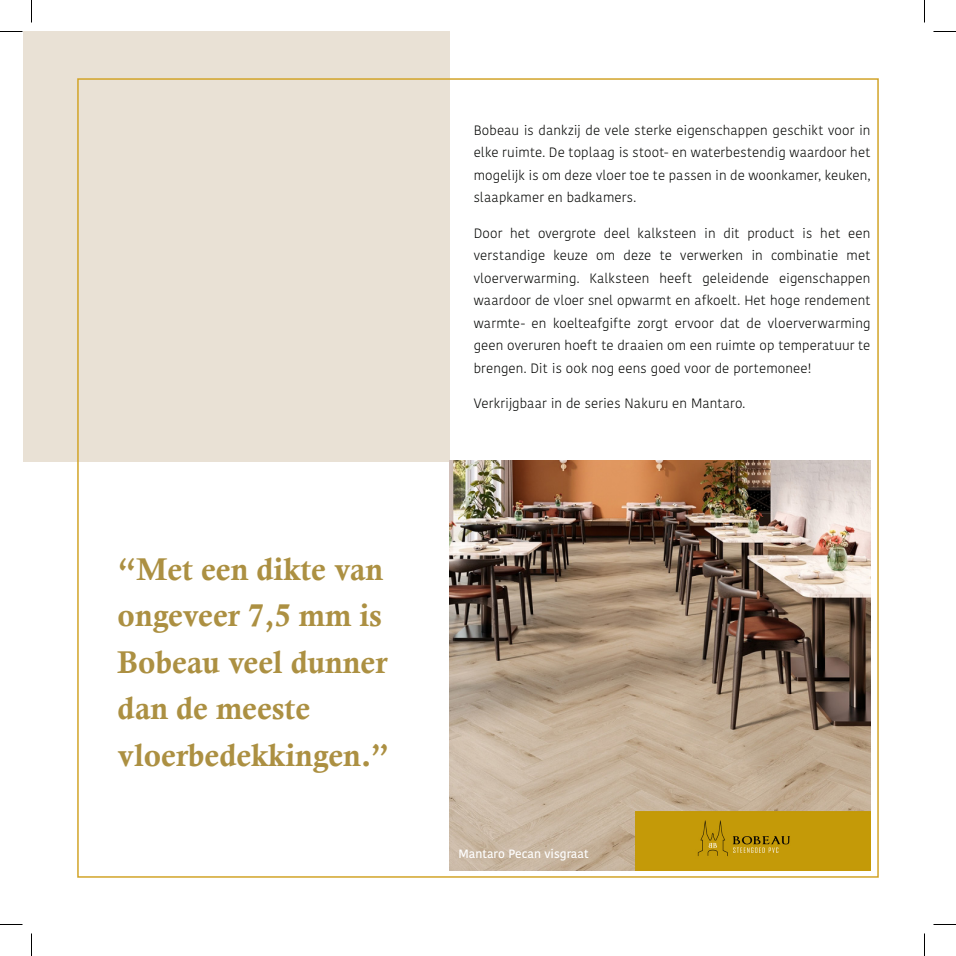
<style>
.page{position:relative;width:956px;height:956px;background:#fff}
.page>*{position:absolute;margin:0;border:0;box-sizing:border-box;transform-origin:0 0}
.t1{font:31.5px/46.5px "Calis MT Bol";color:#ac9042}
.Pull_Text{font:300 13.5px/22.5px "Kohinoor Bangla";letter-spacing:.005em;color:#040503;text-align:justify}
.t2{font:500 12px "Kohinoor Bangla";color:#fff}
</style>
<div class="page">
<div style="left:23px;top:32px;width:426px;height:430px;background:#e9e1d5"></div>
<img style="left:449px;top:460px;width:421px;height:410px">
<div style="left:635px;top:812px;width:235px;height:58px;background:#c49a08"></div>
<svg style="left:0;top:31px;width:22px;height:1px"></svg>
<svg style="left:933px;top:31px;width:23px;height:1px"></svg>
<svg style="left:0;top:924px;width:22px;height:1px"></svg>
<svg style="left:933px;top:924px;width:23px;height:1px"></svg>
<svg style="left:31px;top:0;width:1px;height:23px"></svg>
<svg style="left:31px;top:933px;width:1px;height:23px"></svg>
<svg style="left:924px;top:0;width:1px;height:23px"></svg>
<svg style="left:924px;top:933px;width:1px;height:23px"></svg>
<p class="t1" style="left:118px;top:545px;width:273px">“Met een dikte van ongeveer 7,5 mm is<br>Bobeau veel dunner dan de meeste vloerbedekkingen.”</p>
<p class="Pull_Text" style="left:474px;top:119px;width:398px">Bobeau is dankzij de vele sterke eigenschappen geschikt voor in elke ruimte. De toplaag is stoot- en waterbestendig waardoor het mogelijk is om deze vloer toe te passen in de woonkamer, keuken, slaapkamer en badkamers.</p>
<p class="Pull_Text" style="left:474px;top:222px;width:398px">Door het overgrote deel kalksteen in dit product is het een verstandige keuze om deze te verwerken in combinatie met vloerverwarming. Kalksteen heeft geleidende eigenschappen waardoor de vloer snel opwarmt en afkoelt. Het hoge rendement warmte- en koelteafgifte zorgt ervoor dat de vloerverwarming geen overuren hoeft te draaien om een ruimte op temperatuur te brengen. Dit is ook nog eens goed voor de portemonee!</p>
<p class="Pull_Text" style="left:474px;top:392px;width:273px">Verkrijgbaar in de series Nakuru en Mantaro.</p>
<p class="t2" style="left:458px;top:844px;width:132px">Mantaro Pecan visgraat</p>
</div>
